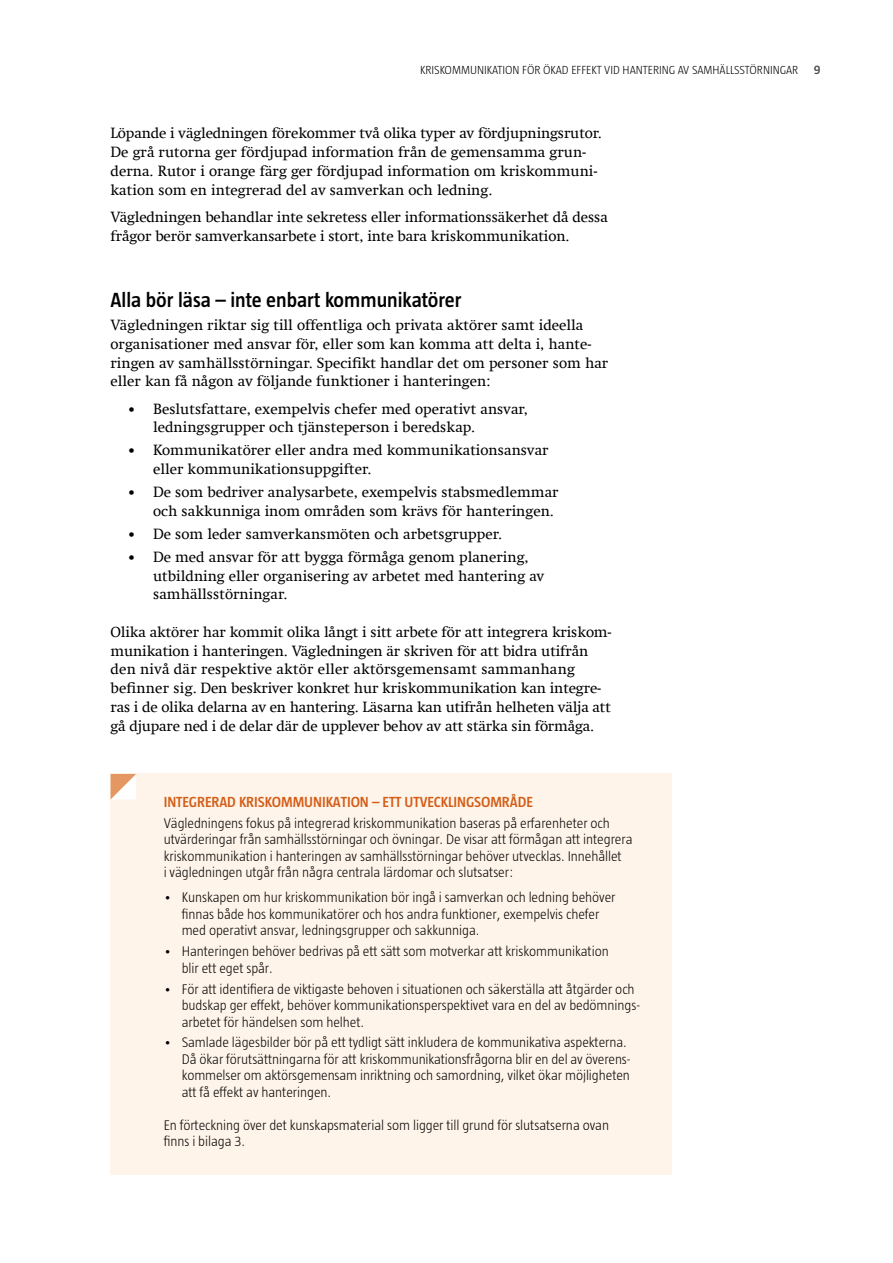
<style>
.page{position:relative;width:893px;height:1263px;background:#fff}
.page>*{position:absolute;margin:0;border:0;box-sizing:border-box;transform-origin:0 0}
.t1{font:600 21px "Taz";color:#000}
.t2{font:15px/18.8px "Swift Com";color:#000}
.Läs_mer_Rubrik{font:600 15px "Taz";letter-spacing:-.005em;color:#d35d17}
.Läs_mer_Ruta{font:300 14.25px/16.5px "Taz";letter-spacing:-.005em;color:#000}
.t3{font:300 12px "Taz";color:#000}
.s1{font-weight:600;font-size:12.75px;color:#4a4a49}
.s2{font-family:"Taz"}
</style>
<div class="page">
<div style="left:111px;top:774px;width:561px;height:401px;background:#fff4e9"></div>
<svg style="left:111px;top:774px;width:25px;height:25px"></svg>
<p class="t3" style="left:420px;top:63px;width:402px">KRISKOMMUNIKATION FÖR ÖKAD EFFEKT VID HANTERING AV SAMHÄLLSSTÖRNINGAR <span class="s1">9</span></p>
<p class="t2" style="left:111px;top:124px;width:493px">Löpande i vägledningen förekommer två olika typer av fördjupningsrutor.<br>De grå rutorna ger fördjupad information från de gemensamma grun&shy;derna. Rutor i orange färg ger fördjupad information om kriskommuni&shy;kation som en integrerad del av samverkan och ledning.</p>
<p class="t2" style="left:111px;top:207px;width:499px">Vägledningen behandlar inte sekretess eller informationssäkerhet då dessa frågor berör samverkansarbete i stort, inte bara kriskommunikation.</p>
<h2 class="t1" style="left:111px;top:288px;width:352px">Alla bör läsa – inte enbart kommunikatörer</h2>
<p class="t2" style="left:111px;top:316px;width:499px">Vägledningen riktar sig till offentliga och privata aktörer samt ideella organisationer med ansvar för, eller som kan komma att delta i, hante&shy;ringen av samhällsstörningar. Specifikt handlar det om personer som har eller kan få någon av följande funktioner i hanteringen:</p>
<p class="t2" style="left:153px;top:399px;width:376px;text-indent:-26px"><span class="s2">•</span> Beslutsfattare, exempelvis chefer med operativt ansvar, ledningsgrupper och tjänsteperson i beredskap.</p>
<p class="t2" style="left:153px;top:441px;width:397px;text-indent:-26px"><span class="s2">•</span> Kommunikatörer eller andra med kommunikationsansvar eller kommunikationsuppgifter.</p>
<p class="t2" style="left:153px;top:483px;width:407px;text-indent:-26px"><span class="s2">•</span> De som bedriver analysarbete, exempelvis stabsmedlemmar och sakkunniga inom områden som krävs för hanteringen.</p>
<p class="t2" style="left:128px;top:524px;width:376px"><span class="s2">•</span> De som leder samverkansmöten och arbetsgrupper.</p>
<p class="t2" style="left:153px;top:547px;width:393px;text-indent:-26px"><span class="s2">•</span> De med ansvar för att bygga förmåga genom planering, utbildning eller organisering av arbetet med hantering av samhällsstörningar.</p>
<p class="t2" style="left:111px;top:622px;width:503px">Olika aktörer har kommit olika långt i sitt arbete för att integrera kriskom&shy;munikation i hanteringen. Vägledningen är skriven för att bidra utifrån den nivå där respektive aktör eller aktörsgemensamt sammanhang befinner sig. Den beskriver konkret hur kriskommunikation kan integre&shy;ras i de olika delarna av en hantering. Läsarna kan utifrån helheten välja att gå djupare ned i de delar där de upplever behov av att stärka sin förmåga.</p>
<p class="Läs_mer_Rubrik" style="left:164px;top:794px;width:371px">INTEGRERAD KRISKOMMUNIKATION – ETT UTVECKLINGSOMRÅDE</p>
<p class="Läs_mer_Ruta" style="left:164px;top:815px;width:470px">Vägledningens fokus på integrerad kriskommunikation baseras på erfarenheter och utvärderingar från samhällsstörningar och övningar. De visar att förmågan att integrera kriskommunikation i hanteringen av samhällsstörningar behöver utvecklas. Innehållet<br>i vägledningen utgår från några centrala lärdomar och slutsatser:</p>
<p class="Läs_mer_Ruta" style="left:182px;top:889px;width:435px;text-indent:-18px">• Kunskapen om hur kriskommunikation bör ingå i samverkan och ledning behöver finnas både hos kommunikatörer och hos andra funktioner, exempelvis chefer med operativt ansvar, ledningsgrupper och sakkunniga.</p>
<p class="Läs_mer_Ruta" style="left:182px;top:943px;width:429px;text-indent:-18px">• Hanteringen behöver bedrivas på ett sätt som motverkar att kriskommunikation blir ett eget spår.</p>
<p class="Läs_mer_Ruta" style="left:182px;top:980px;width:460px;text-indent:-18px">• För att identifiera de viktigaste behoven i situationen och säkerställa att åtgärder och budskap ger effekt, behöver kommunikationsperspektivet vara en del av bedömnings&shy;arbetet för händelsen som helhet.</p>
<p class="Läs_mer_Ruta" style="left:182px;top:1034px;width:450px;text-indent:-18px">• Samlade lägesbilder bör på ett tydligt sätt inkludera de kommunikativa aspekterna.<br>Då ökar förutsättningarna för att kriskommunikationsfrågorna blir en del av överens&shy;kommelser om aktörsgemensam inriktning och samordning, vilket ökar möjligheten att få effekt av hanteringen.</p>
<p class="Läs_mer_Ruta" style="left:164px;top:1116px;width:447px">En förteckning över det kunskapsmaterial som ligger till grund för slutsatserna ovan finns i bilaga 3.</p>
</div>
